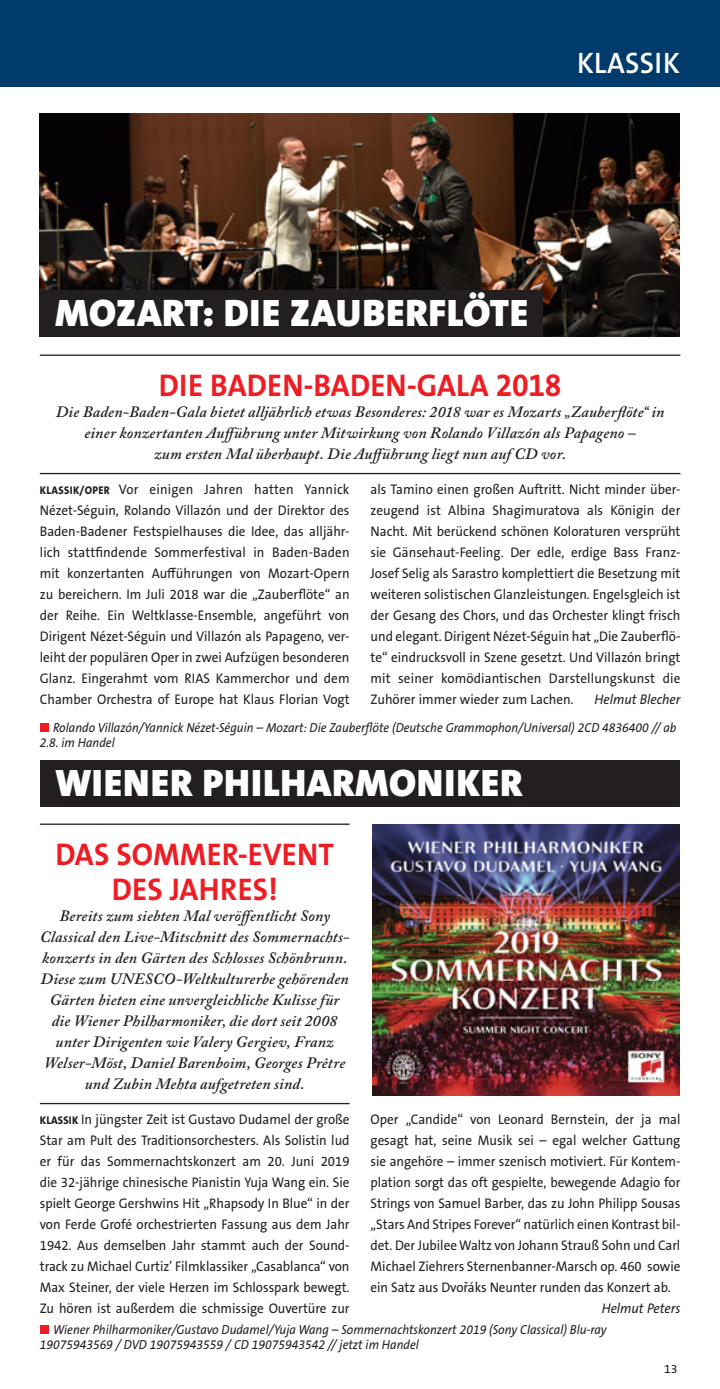
<style>
.page{position:relative;width:720px;height:1389px;background:#fff}
.page>*{position:absolute;margin:0;border:0;box-sizing:border-box;transform-origin:0 0}
.t1{font:900 38.5px "The Sans B Plus W9";letter-spacing:.015em;color:#fff}
.t2{font:700 31.5px/35px "The Sans B Plus W7";letter-spacing:.005em;color:#ee1d23;text-align:center;scale:.96 1}
.t3{font:600 29.75px "The Sans B Plus W6";letter-spacing:.015em;color:#fff;scale:.96 1}
.t4{font:italic 600 15.75px/21px "Adobe Caslon Pro";letter-spacing:.01em;color:#231f20;text-align:center}
.t5{font:14px/21px "The Sans B Plus W5 Plain";letter-spacing:-.005em;color:#231f20;text-align:justify;scale:.94 1}
.t6{font:italic 14px "The Sans B Plus W5 Plain";letter-spacing:-.005em;color:#231f20;scale:.94 1}
.t7{font:italic 13.12px/15.8px "The Sans B Plus W5 Plain";color:#231f20;scale:.92 1}
.t8{font:12.25px "The Sans B Plus W5 Plain";color:#231f20}
.s1{font-family:"The Sans B Plus W8";font-weight:800;font-size:11.2px}
</style>
<div class="page">
<div style="left:0;top:0;width:719px;height:87px;background:#003b6b"></div>
<img style="left:40px;top:114px;width:639px;height:222px">
<div style="left:40px;top:723px;width:9px;height:9px;background:#ee1d23"></div>
<div style="left:40px;top:290px;width:502px;height:46px;background:#231f20"></div>
<hr style="left:40px;top:355px;width:640px;height:1px;background:#231f20">
<hr style="left:40px;top:473px;width:640px;height:1px;background:#231f20">
<img style="left:372px;top:825px;width:307px;height:271px">
<div style="left:40px;top:1325px;width:9px;height:9px;background:#ee1d23"></div>
<div style="left:40px;top:760px;width:639px;height:47px;background:#231f20"></div>
<hr style="left:40px;top:824px;width:309px;height:1px;background:#231f20">
<hr style="left:40px;top:1103px;width:309px;height:1px;background:#231f20">
<h3 class="t3" style="left:576px;top:44px;width:109px">KLASSIK</h3>
<h1 class="t1" style="left:55px;top:288px;width:474px">MOZART: DIE ZAUBERFLÖTE</h1>
<h2 class="t2" style="left:159px;top:368px;width:421px">DIE BADEN-BADEN-GALA 2018</h2>
<p class="t4" style="left:56px;top:401px;width:610px">Die Baden-Baden-Gala bietet alljährlich etwas Besonderes: 2018 war es Mozarts „Zauberflöte“ in einer konzertanten Aufführung unter Mitwirkung von Rolando Villazón als Papageno –<br>zum ersten Mal überhaupt. Die Aufführung liegt nun auf CD vor.</p>
<p class="t5" style="left:40px;top:478px;width:331px"><span class="s1">KLASSIK/OPER</span> Vor einigen Jahren hatten Yannick Nézet-Séguin, Rolando Villazón und der Direktor des Baden-Badener Festspielhauses die Idee, das alljähr&shy;lich stattfindende Sommerfestival in Baden-Baden mit konzertanten Aufführungen von Mozart-Opern zu bereichern. Im Juli 2018 war die „Zauberflöte“ an der Reihe. Ein Weltklasse-Ensemble, angeführt von Dirigent Nézet-Séguin und Villazón als Papageno, ver&shy;leiht der populären Oper in zwei Aufzügen besonderen Glanz. Eingerahmt vom RIAS Kammerchor und dem Chamber Orchestra of Europe hat Klaus Florian Vogt</p>
<p class="t5" style="left:370px;top:478px;width:331px">als Tamino einen großen Auftritt. Nicht minder über&shy;zeugend ist Albina Shagimuratova als Königin der Nacht. Mit berückend schönen Koloraturen versprüht sie Gänsehaut-Feeling. Der edle, erdige Bass Franz-Josef Selig als Sarastro komplettiert die Besetzung mit weiteren solistischen Glanzleistungen. Engelsgleich ist der Gesang des Chors, und das Orchester klingt frisch und elegant. Dirigent Nézet-Séguin hat „Die Zauberflö&shy;te“ eindrucksvoll in Szene gesetzt. Und Villazón bringt mit seiner komödiantischen Darstellungskunst die Zuhörer immer wieder zum Lachen.</p>
<p class="t6" style="left:594px;top:690px;width:93px">Helmut Blecher</p>
<p class="t7" style="left:40px;top:720px;width:693px;text-indent:13px">Rolando Villazón/Yannick Nézet-Séguin – Mozart: Die Zauberflöte (Deutsche Grammophon/Universal) 2CD 4836400 // ab<br>2.8. im Handel</p>
<h1 class="t1" style="left:55px;top:758px;width:469px">WIENER PHILHARMONIKER</h1>
<h2 class="t2" style="left:55px;top:837px;width:291px">DAS SOMMER-EVENT<br>DES JAHRES!</h2>
<p class="t4" style="left:40px;top:905px;width:310px">Bereits zum siebten Mal veröffentlicht Sony Classical den Live-Mitschnitt des Sommernachts&shy;konzerts in den Gärten des Schlosses Schönbrunn.<br>Diese zum UNESCO-Weltkulturerbe gehörenden Gärten bieten eine unvergleichliche Kulisse für die Wiener Philharmoniker, die dort seit 2008 unter Dirigenten wie Valery Gergiev, Franz Welser-Möst, Daniel Barenboim, Georges Prêtre und Zubin Mehta aufgetreten sind.</p>
<p class="t5" style="left:40px;top:1108px;width:331px"><span class="s1">KLASSIK</span> In jüngster Zeit ist Gustavo Dudamel der große Star am Pult des Traditionsorchesters. Als Solistin lud er für das Sommernachtskonzert am 20. Juni 2019 die 32-jährige chinesische Pianistin Yuja Wang ein. Sie spielt George Gershwins Hit „Rhapsody In Blue“ in der von Ferde Grofé orchestrierten Fassung aus dem Jahr 1942. Aus demselben Jahr stammt auch der Sound&shy;track zu Michael Curtiz’ Filmklassiker „Casablanca“ von Max Steiner, der viele Herzen im Schlosspark bewegt.<br>Zu hören ist außerdem die schmissige Ouvertüre zur</p>
<p class="t5" style="left:370px;top:1108px;width:331px">Oper „Candide“ von Leonard Bernstein, der ja mal gesagt hat, seine Musik sei – egal welcher Gattung sie angehöre – immer szenisch motiviert. Für Kontem&shy;plation sorgt das oft gespielte, bewegende Adagio for Strings von Samuel Barber, das zu John Philipp Sousas „Stars And Stripes Forever“ natürlich einen Kontrast bil&shy;det. Der Jubilee Waltz von Johann Strauß Sohn und Carl Michael Ziehrers Sternenbanner-Marsch op. 460 sowie ein Satz aus Dvořáks Neunter runden das Konzert ab.</p>
<p class="t6" style="left:601px;top:1299px;width:85px">Helmut Peters</p>
<p class="t7" style="left:40px;top:1322px;width:617px;text-indent:13px">Wiener Philharmoniker/Gustavo Dudamel/Yuja Wang – Sommernachtskonzert 2019 (Sony Classical) Blu-ray<br>19075943569 / DVD 19075943559 / CD 19075943542 // jetzt im Handel</p>
<p class="t8" style="left:663px;top:1361px;width:15px">13</p>
</div>
